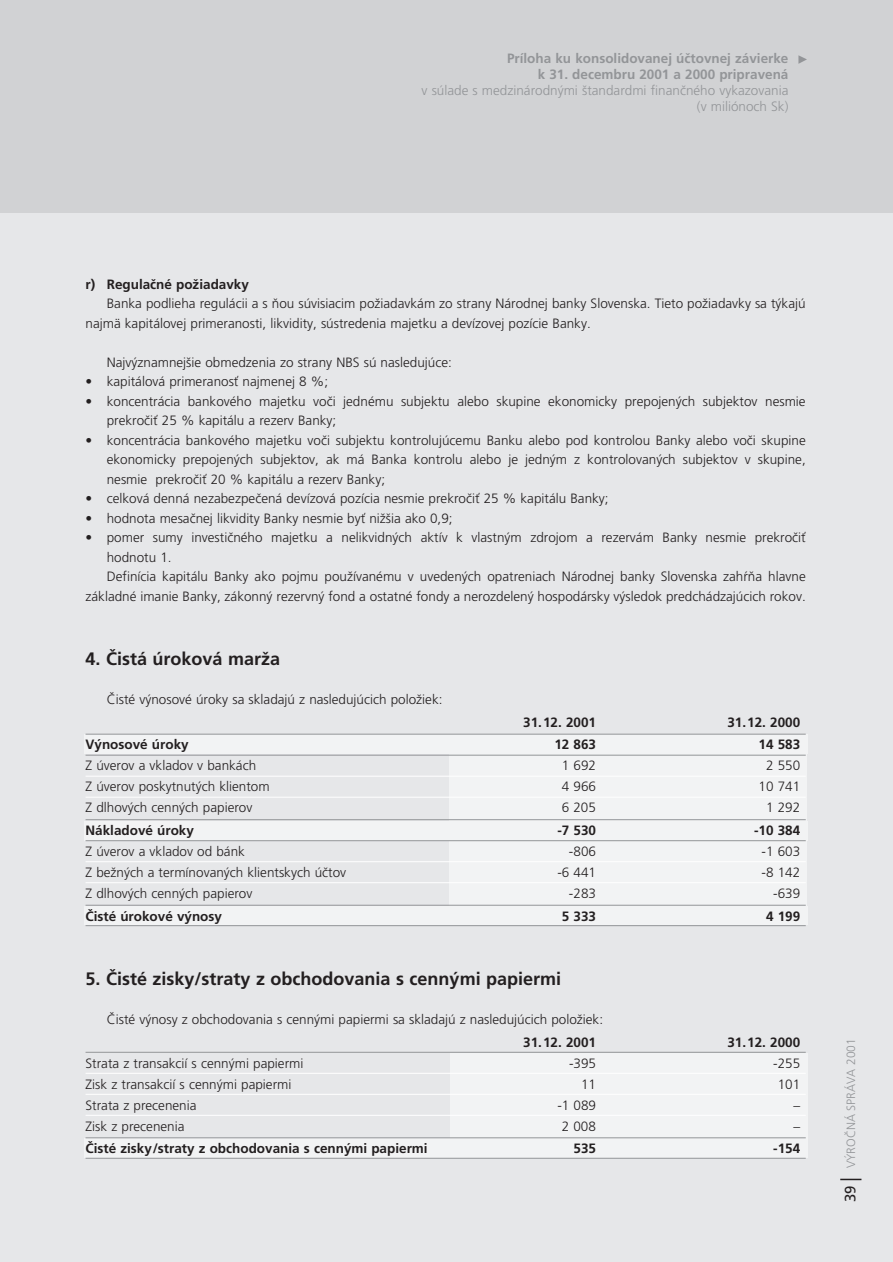
<style>
.page{position:relative;width:893px;height:1262px;background:#fff}
.page>*{position:absolute;margin:0;border:0;box-sizing:border-box;transform-origin:0 0}
.t1{font:700 18px "Frutiger CE";color:#231f20}
.t2{font:300 13.5px/19.5px "Frutiger CE";color:#231f20}
.t3{font:700 13.5px "Frutiger CE";color:#231f20}
.t4{font:700 13.5px/15.9px "Frutiger CE";color:#939598;text-align:right}
.t5{font:300 13.5px/15.9px "Frutiger CE";color:#939598;text-align:right}
.t6{font:300 12px "Frutiger CE";color:#939598}
.s1{font-weight:400}
.s2{font-weight:400;font-size:15px;color:#231f20}
</style>
<div class="page">
<div style="left:0;top:0;width:892px;height:1261px;background:#e6e7e9"></div>
<div style="left:0;top:0;width:892px;height:213px;background:#d1d2d4"></div>
<hr style="left:840px;top:1178px;width:21px;height:2px;background:#231f20">
<div style="left:84px;top:734px;width:723px;height:20px;background:#f2f3f4"></div>
<div style="left:84px;top:821px;width:723px;height:19px;background:#f2f3f4"></div>
<div style="left:84px;top:906px;width:723px;height:19px;background:#f2f3f4"></div>
<div style="left:449px;top:735px;width:358px;height:189px;background:#f2f3f4"></div>
<svg style="left:798px;top:55px;width:9px;height:9px"></svg>
<div style="left:450px;top:1053px;width:357px;height:89px;background:#f2f3f4"></div>
<div style="left:84px;top:1138px;width:723px;height:19px;background:#f2f3f4"></div>
<hr style="left:86px;top:734px;width:719px;height:1px;background:#939598">
<hr style="left:86px;top:754px;width:719px;height:1px;background:#939598">
<hr style="left:86px;top:776px;width:719px;height:1px;background:#fff">
<hr style="left:86px;top:796px;width:719px;height:1px;background:#fff">
<hr style="left:86px;top:819px;width:719px;height:1px;background:#939598">
<hr style="left:86px;top:840px;width:719px;height:1px;background:#939598">
<hr style="left:86px;top:861px;width:719px;height:1px;background:#fff">
<hr style="left:86px;top:882px;width:719px;height:1px;background:#fff">
<hr style="left:86px;top:904px;width:719px;height:1px;background:#939598">
<hr style="left:86px;top:925px;width:719px;height:1px;background:#939598">
<hr style="left:86px;top:1052px;width:719px;height:1px;background:#939598">
<hr style="left:86px;top:1072px;width:719px;height:1px;background:#fff">
<hr style="left:86px;top:1094px;width:719px;height:1px;background:#fff">
<hr style="left:86px;top:1114px;width:719px;height:1px;background:#fff">
<hr style="left:86px;top:1137px;width:719px;height:1px;background:#939598">
<hr style="left:86px;top:1157px;width:719px;height:1px;background:#939598">
<p class="t4" style="left:507px;top:52px;width:283px">Príloha ku konsolidovanej úãtovnej závierke k 31. decembru 2001 a 2000 pripravená</p>
<p class="t5" style="left:421px;top:84px;width:368px">v súlade s medzinárodn˘mi ‰tandardmi finanãného vykazovania (v miliónoch Sk)</p>
<p class="t3" style="left:85px;top:279px;width:165px">r) Regulaãné poÏiadavky</p>
<p class="t2" style="left:85px;top:295px;width:721px;text-indent:21px">Banka podlieha regulácii a s Àou súvisiacim poÏiadavkám zo strany Národnej banky Slovenska. Tieto poÏiadavky sa t˘kajú najmä kapitálovej primeranosti, likvidity, sústredenia majetku a devízovej pozície Banky.</p>
<p class="t2" style="left:107px;top:354px;width:346px">Najv˘znamnej‰ie obmedzenia zo strany NBS sú nasledujúce:</p>
<p class="t2" style="left:85px;top:373px;width:244px"><span class="s1">•</span> kapitálová primeranosÈ najmenej 8 %;</p>
<p class="t2" style="left:107px;top:393px;width:700px;text-indent:-21px"><span class="s1">•</span> koncentrácia bankového majetku voãi jednému subjektu alebo skupine ekonomicky prepojen˘ch subjektov nesmie prekroãiÈ 25 % kapitálu a rezerv Banky;</p>
<p class="t2" style="left:107px;top:432px;width:700px;text-align:justify;text-indent:-21px"><span class="s1">•</span> koncentrácia bankového majetku voãi subjektu kontrolujúcemu Banku alebo pod kontrolou Banky alebo voãi skupine ekonomicky prepojen˘ch subjektov, ak má Banka kontrolu alebo je jedn˘m z kontrolovan˘ch subjektov v skupine, nesmie prekroãiÈ 20 % kapitálu a rezerv Banky;</p>
<p class="t2" style="left:85px;top:490px;width:524px"><span class="s1">•</span> celková denná nezabezpeãená devízová pozícia nesmie prekroãiÈ 25 % kapitálu Banky;</p>
<p class="t2" style="left:85px;top:510px;width:368px"><span class="s1">•</span> hodnota mesaãnej likvidity Banky nesmie byÈ niÏ‰ia ako 0,9;</p>
<p class="t2" style="left:85px;top:529px;width:721px"><span class="s1">•</span> pomer sumy investiãného majetku a nelikvidn˘ch aktív k vlastn˘m zdrojom a rezervám Banky nesmie prekroãiÈ</p>
<p class="t2" style="left:107px;top:549px;width:66px">hodnotu 1.</p>
<p class="t2" style="left:107px;top:568px;width:700px">Definícia kapitálu Banky ako pojmu pouÏívanému v uveden˘ch opatreniach Národnej banky Slovenska zah⁄Àa hlavne</p>
<p class="t2" style="left:85px;top:588px;width:721px">základné imanie Banky, zákonn˘ rezervn˘ fond a ostatné fondy a nerozdelen˘ hospodársky v˘sledok predchádzajúcich rokov.</p>
<h1 class="t1" style="left:85px;top:652px;width:196px">4. âistá úroková marÏa</h1>
<p class="t2" style="left:107px;top:691px;width:337px">âisté v˘nosové úroky sa skladajú z nasledujúcich poloÏiek:</p>
<p class="t3" style="left:523px;top:717px;width:74px">31.12. 2001</p>
<p class="t3" style="left:727px;top:717px;width:74px">31.12. 2000</p>
<p class="t3" style="left:85px;top:740px;width:105px">V˘nosové úroky</p>
<p class="t3" style="left:554px;top:740px;width:43px">12 863</p>
<p class="t3" style="left:758px;top:740px;width:43px">14 583</p>
<p class="t2" style="left:85px;top:757px;width:172px">Z úverov a vkladov v bankách</p>
<p class="t2" style="left:562px;top:757px;width:36px">1 692</p>
<p class="t2" style="left:766px;top:757px;width:36px">2 550</p>
<p class="t2" style="left:85px;top:778px;width:186px">Z úverov poskytnut˘ch klientom</p>
<p class="t2" style="left:562px;top:778px;width:36px">4 966</p>
<p class="t2" style="left:758px;top:778px;width:43px">10 741</p>
<p class="t2" style="left:85px;top:799px;width:168px">Z dlhov˘ch cenn˘ch papierov</p>
<p class="t2" style="left:562px;top:799px;width:36px">6 205</p>
<p class="t2" style="left:766px;top:799px;width:36px">1 292</p>
<p class="t3" style="left:85px;top:825px;width:110px">Nákladové úroky</p>
<p class="t3" style="left:557px;top:825px;width:40px">-7 530</p>
<p class="t3" style="left:754px;top:825px;width:48px">-10 384</p>
<p class="t2" style="left:85px;top:843px;width:161px">Z úverov a vkladov od bánk</p>
<p class="t2" style="left:569px;top:843px;width:29px">-806</p>
<p class="t2" style="left:761px;top:843px;width:40px">-1 603</p>
<p class="t2" style="left:85px;top:864px;width:262px">Z beÏn˘ch a termínovan˘ch klientskych úãtov</p>
<p class="t2" style="left:557px;top:864px;width:40px">-6 441</p>
<p class="t2" style="left:761px;top:864px;width:40px">-8 142</p>
<p class="t2" style="left:85px;top:885px;width:168px">Z dlhov˘ch cenn˘ch papierov</p>
<p class="t2" style="left:569px;top:885px;width:29px">-283</p>
<p class="t2" style="left:773px;top:885px;width:29px">-639</p>
<p class="t3" style="left:85px;top:911px;width:138px">âisté úrokové v˘nosy</p>
<p class="t3" style="left:562px;top:911px;width:36px">5 333</p>
<p class="t3" style="left:766px;top:911px;width:36px">4 199</p>
<h1 class="t1" style="left:85px;top:972px;width:477px">5. âisté zisky/straty z obchodovania s cenn˘mi papiermi</h1>
<p class="t2" style="left:107px;top:1011px;width:498px">âisté v˘nosy z obchodovania s cenn˘mi papiermi sa skladajú z nasledujúcich poloÏiek:</p>
<p class="t3" style="left:523px;top:1037px;width:74px">31.12. 2001</p>
<p class="t3" style="left:727px;top:1037px;width:74px">31.12. 2000</p>
<p class="t2" style="left:85px;top:1054px;width:219px">Strata z transakcií s cenn˘mi papiermi</p>
<p class="t2" style="left:569px;top:1054px;width:29px">-395</p>
<p class="t2" style="left:773px;top:1054px;width:29px">-255</p>
<p class="t2" style="left:85px;top:1075px;width:207px">Zisk z transakcií s cenn˘mi papiermi</p>
<p class="t2" style="left:581px;top:1075px;width:17px">11</p>
<p class="t2" style="left:777px;top:1075px;width:24px">101</p>
<p class="t2" style="left:85px;top:1096px;width:112px">Strata z precenenia</p>
<p class="t2" style="left:557px;top:1096px;width:40px">-1 089</p>
<p class="t2" style="left:85px;top:1117px;width:100px">Zisk z precenenia</p>
<p class="t2" style="left:562px;top:1117px;width:36px">2 008</p>
<p class="t3" style="left:85px;top:1143px;width:344px">âisté zisky/straty z obchodovania s cenn˘mi papiermi</p>
<p class="t3" style="left:573px;top:1143px;width:24px">535</p>
<p class="t3" style="left:773px;top:1143px;width:29px">-154</p>
<p class="t6" style="left:846px;top:1202px;width:166px;rotate:-90deg"><span class="s2">39</span> V¯ROâNÁ SPRÁVA 2001</p>
</div>
